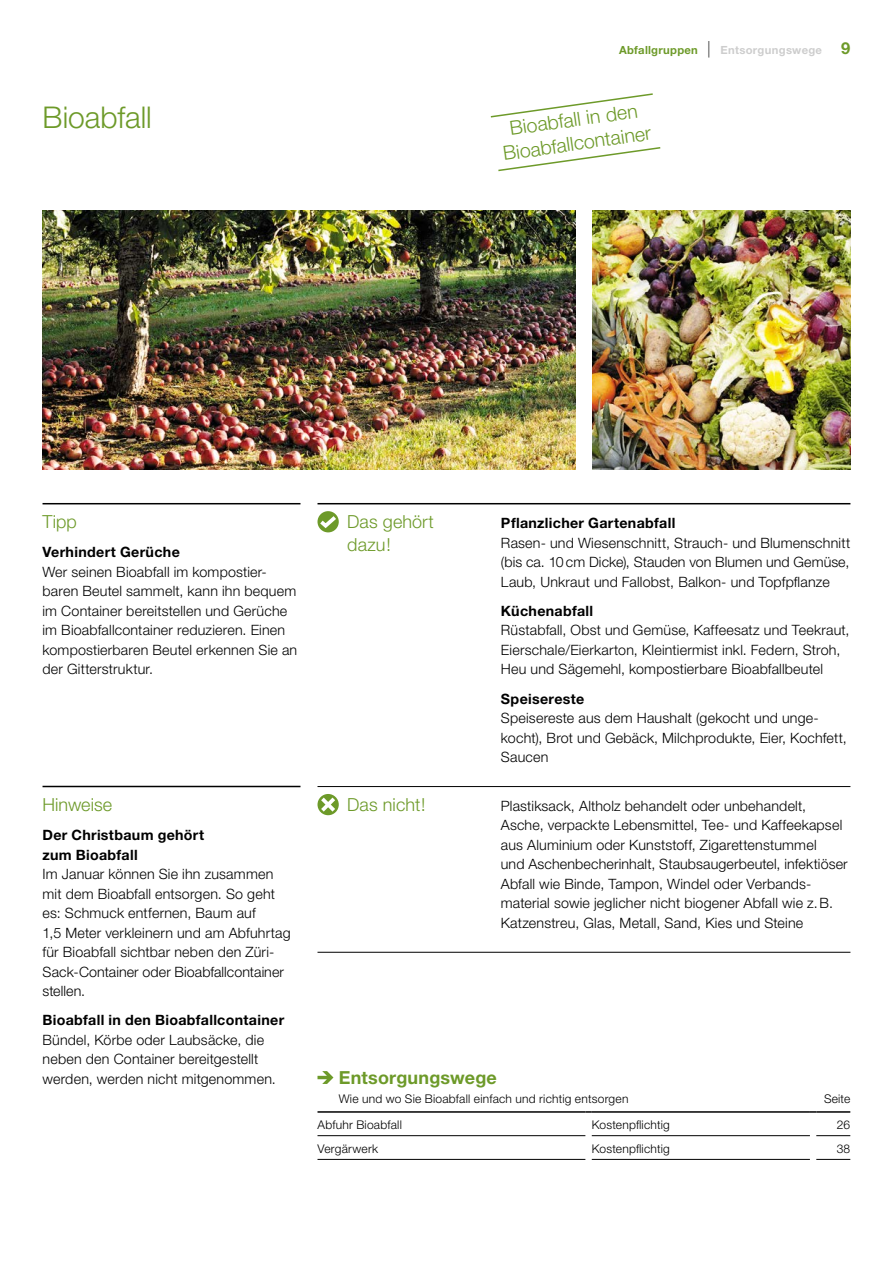
<style>
.page{position:relative;width:893px;height:1263px;background:#fff}
.page>*{position:absolute;margin:0;border:0;box-sizing:border-box;transform-origin:0 0}
.t1{font:300 30px "Helvetica Neue LT Std";color:#6d9a29}
.NEU__Hinweis{font:300 19.5px/24px "Helvetica Neue LT Std";color:#6d9a29;text-align:center}
.Tab_Titel{font:700 18px "Helvetica Neue LT Std";letter-spacing:.01em;color:#6d9a29}
.H2_1pt_Linie_mit_Ein{font:300 18px/22.5px "Helvetica Neue LT Std";letter-spacing:.005em;color:#6d9a29}
.H2_1pt_Linie{font:300 18px "Helvetica Neue LT Std";color:#6d9a29}
.H2_0_3pt_Linie_mit_E{font:300 18px "Helvetica Neue LT Std";letter-spacing:.005em;color:#6d9a29}
.Lauftext_9_5_13_6_5p{font:300 14.25px/19.5px "Helvetica Neue LT Std";letter-spacing:.015em;color:#000}
.Tab_links{font:300 12px "Helvetica Neue LT Std";letter-spacing:.02em;color:#000}
.Tab_Beschreibung{font:300 12px "Helvetica Neue LT Std";letter-spacing:.02em;color:#000}
.Tab_rechts{font:300 12px "Helvetica Neue LT Std";letter-spacing:.005em;color:#000}
.t2{font:700 11.25px "Helvetica Neue LT Std";letter-spacing:.025em;color:#cdcdcd}
.s1{color:#6d9a29}
.s2{font-weight:100;font-size:16.5px;color:#000}
.s3{font-size:16.5px;color:#6d9a29}
.s4{font-weight:700}
</style>
<div class="page">
<img style="left:43px;top:210px;width:532px;height:260px">
<img style="left:592px;top:210px;width:258px;height:260px">
<hr style="left:317px;top:1135px;width:268px;height:1px;background:#000">
<hr style="left:592px;top:1135px;width:218px;height:1px;background:#000">
<hr style="left:816px;top:1135px;width:34px;height:1px;background:#000">
<hr style="left:317px;top:1159px;width:268px;height:1px;background:#000">
<hr style="left:592px;top:1159px;width:218px;height:1px;background:#000">
<hr style="left:816px;top:1159px;width:34px;height:1px;background:#000">
<hr style="left:317px;top:1111px;width:268px;height:2px;background:#000">
<svg style="left:585px;top:1111px;width:7px;height:2px"></svg>
<hr style="left:592px;top:1111px;width:218px;height:2px;background:#000">
<svg style="left:810px;top:1111px;width:6px;height:2px"></svg>
<hr style="left:816px;top:1111px;width:34px;height:2px;background:#000">
<svg style="left:317px;top:794px;width:22px;height:22px"></svg>
<svg style="left:317px;top:1071px;width:16px;height:13px"></svg>
<hr style="left:317px;top:503px;width:533px;height:1px;background:#000">
<hr style="left:317px;top:786px;width:533px;height:1px;background:#000">
<hr style="left:317px;top:952px;width:533px;height:1px;background:#000">
<hr style="left:43px;top:786px;width:257px;height:1px;background:#000">
<hr style="left:43px;top:503px;width:257px;height:1px;background:#000">
<svg style="left:490px;top:93px;width:163px;height:25px"></svg>
<svg style="left:498px;top:147px;width:163px;height:25px"></svg>
<svg style="left:317px;top:511px;width:22px;height:21px"></svg>
<svg style="left:317px;top:512px;width:22px;height:19px"></svg>
<p class="t2" style="left:619px;top:43px;width:233px"><span class="s1">Abfallgruppen</span> <span class="s2">|</span> Entsorgungswege <span class="s3">9</span></p>
<h1 class="t1" style="left:43px;top:99px;width:111px">Bioabfall</h1>
<p class="NEU__Hinweis" style="left:498px;top:117px;width:151px;rotate:-8deg">Bioabfall in den<br>Bioabfallcontainer</p>
<p class="H2_1pt_Linie" style="left:43px;top:511px;width:36px">Tipp</p>
<p class="Lauftext_9_5_13_6_5p" style="left:43px;top:542px;width:256px"><span class="s4">Verhindert Gerüche<br></span>Wer seinen Bioabfall im kompostier&shy;baren Beutel sammelt, kann ihn bequem im Container bereitstellen und Gerüche im Bioabfallcontainer reduzieren. Einen kompostierbaren Beutel erkennen Sie an der Gitterstruktur.</p>
<p class="H2_1pt_Linie" style="left:43px;top:793px;width:71px">Hinweise</p>
<p class="Lauftext_9_5_13_6_5p" style="left:43px;top:825px;width:250px"><span class="s4">Der Christbaum gehört<br>zum Bioabfall<br></span>Im Januar können Sie ihn zusammen mit dem Bioabfall entsorgen. So geht es: Schmuck entfernen, Baum auf<br>1,5 Meter verkleinern und am Abfuhrtag für Bioabfall sichtbar neben den Züri-<br>Sack-Container oder Bioabfallcontainer stellen.</p>
<p class="Lauftext_9_5_13_6_5p" style="left:43px;top:1010px;width:243px"><span class="s4">Bioabfall in den Bioabfallcontainer </span>Bündel, Körbe oder Laubsäcke, die neben den Container bereitgestellt werden, werden nicht mitgenommen.</p>
<p class="H2_1pt_Linie_mit_Ein" style="left:347px;top:510px;width:88px">Das gehört dazu!</p>
<p class="Lauftext_9_5_13_6_5p" style="left:501px;top:513px;width:351px"><span class="s4">Pflanzlicher Gartenabfall<br></span>Rasen- und Wiesenschnitt, Strauch- und Blumenschnitt (bis ca. 10 cm Dicke), Stauden von Blumen und Gemüse, Laub, Unkraut und Fallobst, Balkon- und Topfpflanze</p>
<p class="Lauftext_9_5_13_6_5p" style="left:501px;top:601px;width:350px"><span class="s4">Küchenabfall<br></span>Rüstabfall, Obst und Gemüse, Kaffeesatz und Teekraut, Eierschale/Eierkarton, Kleintiermist inkl. Federn, Stroh, Heu und Sägemehl, kompostierbare Bioabfallbeutel</p>
<p class="Lauftext_9_5_13_6_5p" style="left:501px;top:688px;width:347px"><span class="s4">Speisereste<br></span>Speisereste aus dem Haushalt (gekocht und unge&shy;kocht), Brot und Gebäck, Milchprodukte, Eier, Kochfett,<br>Saucen</p>
<p class="H2_0_3pt_Linie_mit_E" style="left:347px;top:793px;width:80px">Das nicht!</p>
<p class="Lauftext_9_5_13_6_5p" style="left:501px;top:796px;width:348px">Plastiksack, Altholz behandelt oder unbehandelt, Asche, verpackte Lebensmittel, Tee- und Kaffeekapsel aus Aluminium oder Kunststoff, Zigarettenstummel<br>und Aschenbecherinhalt, Staubsaugerbeutel, infektiöser Abfall wie Binde, Tampon, Windel oder Verbands&shy;material sowie jeglicher nicht biogener Abfall wie z.B.<br>Katzenstreu, Glas, Metall, Sand, Kies und Steine</p>
<p class="Tab_Titel" style="left:339px;top:1066px;width:160px">Entsorgungswege</p>
<p class="Tab_Beschreibung" style="left:339px;top:1092px;width:291px">Wie und wo Sie Bioabfall einfach und richtig entsorgen</p>
<p class="Tab_rechts" style="left:824px;top:1092px;width:28px">Seite</p>
<p class="Tab_links" style="left:317px;top:1118px;width:86px">Abfuhr Bioabfall</p>
<p class="Tab_links" style="left:592px;top:1118px;width:80px">Kostenpflichtig</p>
<p class="Tab_rechts" style="left:837px;top:1118px;width:15px">26</p>
<p class="Tab_links" style="left:317px;top:1141px;width:62px">Vergärwerk</p>
<p class="Tab_links" style="left:592px;top:1141px;width:80px">Kostenpflichtig</p>
<p class="Tab_rechts" style="left:837px;top:1141px;width:15px">38</p>
</div>
